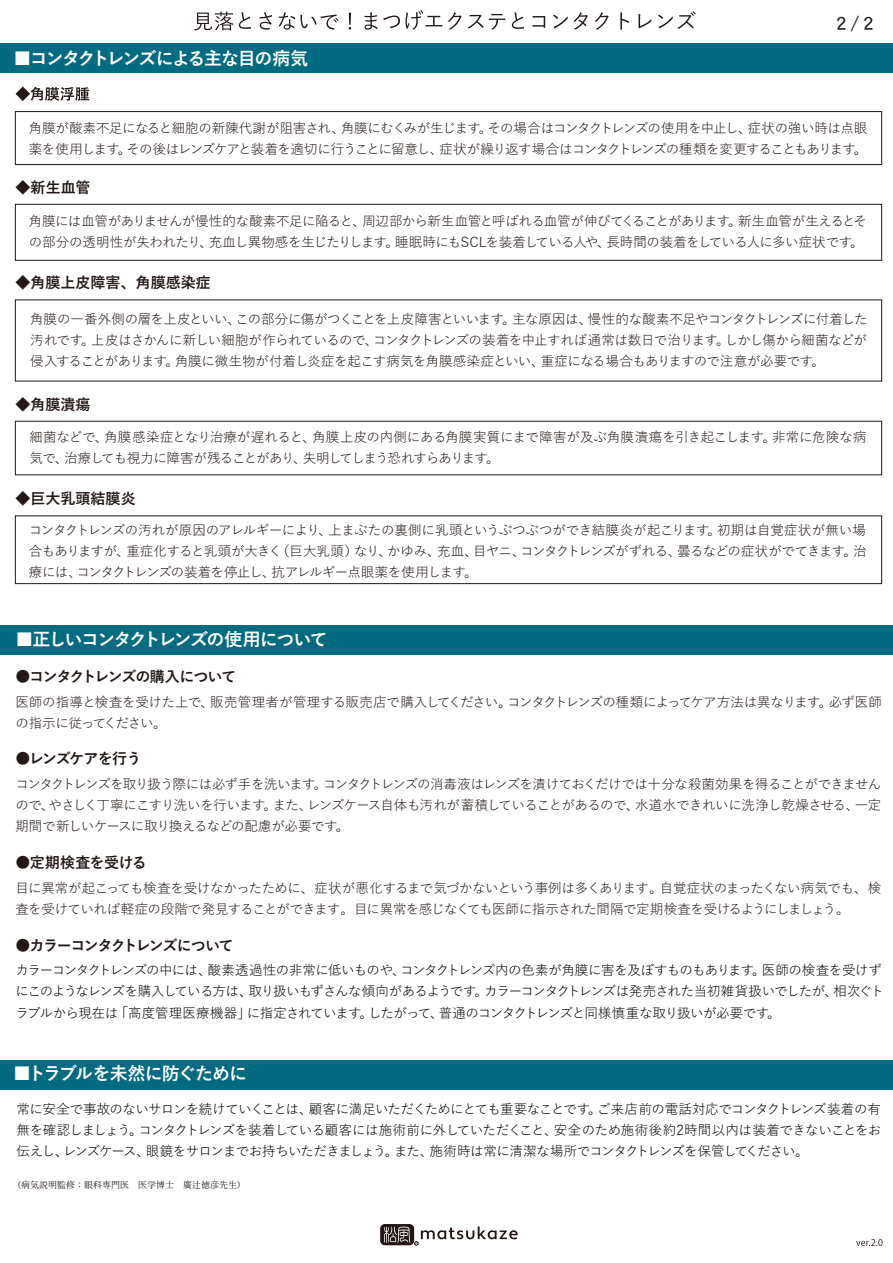
<style>
.page{position:relative;width:893px;height:1263px;background:#fff}
.page>*{position:absolute;margin:0;border:0;box-sizing:border-box;transform-origin:0 0}
.t1{font:700 18px "Yu Gothic";letter-spacing:-.11em;color:#fff}
.t2{font:700 18px "Yu Gothic";letter-spacing:-.08em;color:#fff}
.t3{font:700 18px "Yu Gothic";letter-spacing:-.055em;color:#fff}
.t4{font:18px "DFHS Gothic W5 WINP RKSJ H";color:#221815}
.t5{font:700 15px "Yu Gothic";letter-spacing:.005em;color:#221815}
.t6{font:700 15px "Yu Gothic";letter-spacing:-.05em;color:#221815}
.t7{font:700 15px "Yu Gothic";letter-spacing:-.09em;color:#221815}
.t8{font:700 15px "Yu Gothic";letter-spacing:-.095em;color:#221815}
.t9{font:700 15px "Yu Gothic";letter-spacing:-.03em;color:#221815}
.t10{font:13.5px/21px "Yu Gothic";letter-spacing:-.035em;color:#221815}
.t11{font:13.5px/21px "Yu Gothic";letter-spacing:-.055em;color:#010002}
.t12{font:9px "DFHS Mincho W3 WINP RKSJ H";color:#221815}
</style>
<div class="page">
<div style="left:0;top:1060px;width:893px;height:29px;background:#006a80"></div>
<div style="left:380px;top:1224px;width:34px;height:21px;background:#221714;border-radius:5px"></div>
<svg style="left:384px;top:1226px;width:134px;height:19px"></svg>
<div style="left:0;top:43px;width:893px;height:30px;background:#006a80"></div>
<div style="left:15px;top:111px;width:867px;height:54px;border:1px solid #221815"></div>
<div style="left:15px;top:204px;width:867px;height:57px;border:1px solid #221815"></div>
<div style="left:15px;top:515px;width:867px;height:69px;border:1px solid #221815"></div>
<svg style="left:16px;top:87px;width:73px;height:14px"></svg>
<div style="left:0;top:625px;width:893px;height:30px;background:#006a80"></div>
<svg style="left:856px;top:1239px;width:26px;height:7px"></svg>
<svg style="left:194px;top:12px;width:57px;height:18px"></svg>
<svg style="left:259px;top:12px;width:13px;height:18px"></svg>
<svg style="left:279px;top:12px;width:60px;height:18px"></svg>
<svg style="left:349px;top:13px;width:2px;height:16px"></svg>
<svg style="left:364px;top:10px;width:78px;height:20px"></svg>
<svg style="left:448px;top:12px;width:14px;height:18px"></svg>
<svg style="left:468px;top:14px;width:37px;height:16px"></svg>
<svg style="left:512px;top:12px;width:12px;height:17px"></svg>
<svg style="left:532px;top:16px;width:13px;height:12px"></svg>
<svg style="left:553px;top:12px;width:35px;height:18px"></svg>
<svg style="left:595px;top:12px;width:14px;height:18px"></svg>
<svg style="left:620px;top:12px;width:9px;height:18px"></svg>
<svg style="left:638px;top:14px;width:13px;height:14px"></svg>
<svg style="left:658px;top:11px;width:38px;height:18px"></svg>
<h1 class="t2" style="left:13px;top:49px;width:296px">■コンタクトレンズによる主な目の病気</h1>
<h1 class="t4" style="left:833px;top:14px;width:46px">２/２</h1>
<p class="t10" style="left:29px;top:116px;width:840px">角膜が酸素不足になると細胞の新陳代謝が阻害され、角膜にむくみが生じます。その場合はコンタクトレンズの使用を中止し、症状の強い時は点眼薬を使用します。その後はレンズケアと装着を適切に行うことに留意し、症状が繰り返す場合はコンタクトレンズの種類を変更することもあります。</p>
<p class="t6" style="left:15px;top:179px;width:77px">◆新生血管</p>
<p class="t10" style="left:29px;top:209px;width:840px">角膜には血管がありませんが慢性的な酸素不足に陥ると、周辺部から新生血管と呼ばれる血管が伸びてくることがあります。新生血管が生えるとその部分の透明性が失われたり、充血し異物感を生じたりします。睡眠時にもSCLを装着している人や、長時間の装着をしている人に多い症状です。</p>
<p class="t5" style="left:15px;top:274px;width:197px">◆角膜上皮障害、角膜感染症</p>
<p class="t10" style="left:30px;top:307px;width:839px;text-align:justify">角膜の一番外側の層を上皮といい、この部分に傷がつくことを上皮障害といいます。主な原因は、慢性的な酸素不足やコンタクトレンズに付着した汚れです。上皮はさかんに新しい細胞が作られているので、コンタクトレンズの装着を中止すれば通常は数日で治ります。しかし傷から細菌などが侵入することがあります。角膜に微生物が付着し炎症を起こす病気を角膜感染症といい、重症になる場合もありますので注意が必要です。</p>
<p class="t6" style="left:15px;top:396px;width:77px">◆角膜潰瘍</p>
<p class="t10" style="left:30px;top:425px;width:838px">細菌などで、角膜感染症となり治療が遅れると、角膜上皮の内側にある角膜実質にまで障害が及ぶ角膜潰瘍を引き起こします。非常に危険な病気で、治療しても視力に障害が残ることがあり、失明してしまう恐れすらあります。</p>
<p class="t5" style="left:15px;top:490px;width:122px">◆巨大乳頭結膜炎</p>
<p class="t10" style="left:29px;top:517px;width:839px;text-align:justify">コンタクトレンズの汚れが原因のアレルギーにより、上まぶたの裏側に乳頭というぶつぶつができ結膜炎が起こります。初期は自覚症状が無い場合もありますが、重症化すると乳頭が大きく（巨大乳頭）なり、かゆみ、充血、目ヤニ、コンタクトレンズがずれる、曇るなどの症状がでてきます。治療には、コンタクトレンズの装着を停止し、抗アレルギー点眼薬を使用します。</p>
<h1 class="t1" style="left:15px;top:629px;width:314px">■正しいコンタクトレンズの使用について</h1>
<p class="t7" style="left:15px;top:668px;width:222px">●コンタクトレンズの購入について</p>
<p class="t10" style="left:15px;top:689px;width:868px">医師の指導と検査を受けた上で、販売管理者が管理する販売店で購入してください。コンタクトレンズの種類によってケア方法は異なります。必ず医師の指示に従ってください。</p>
<p class="t6" style="left:15px;top:750px;width:127px">●レンズケアを行う</p>
<p class="t10" style="left:15px;top:772px;width:868px;text-align:justify">コンタクトレンズを取り扱う際には必ず手を洗います。コンタクトレンズの消毒液はレンズを漬けておくだけでは十分な殺菌効果を得ることができませんので、やさしく丁寧にこすり洗いを行います。また、レンズケース自体も汚れが蓄積していることがあるので、水道水できれいに洗浄し乾燥させる、一定期間で新しいケースに取り換えるなどの配慮が必要です。</p>
<p class="t9" style="left:15px;top:854px;width:133px">●定期検査を受ける</p>
<p class="t10" style="left:15px;top:876px;width:867px">目に異常が起こっても検査を受けなかったために、症状が悪化するまで気づかないという事例は多くあります。自覚症状のまったくない病気でも、検査を受けていれば軽症の段階で発見することができます。目に異常を感じなくても医師に指示された間隔で定期検査を受けるようにしましょう。</p>
<p class="t8" style="left:15px;top:937px;width:220px">●カラーコンタクトレンズについて</p>
<p class="t11" style="left:15px;top:958px;width:870px">カラーコンタクトレンズの中には、酸素透過性の非常に低いものや、コンタクトレンズ内の色素が角膜に害を及ぼすものもあります。医師の検査を受けずにこのようなレンズを購入している方は、取り扱いもずさんな傾向があるようです。カラーコンタクトレンズは発売された当初雑貨扱いでしたが、相次ぐトラブルから現在は「高度管理医療機器」に指定されています。したがって、普通のコンタクトレンズと同様慎重な取り扱いが必要です。</p>
<h1 class="t3" style="left:13px;top:1064px;width:235px">■トラブルを未然に防ぐために</h1>
<p class="t11" style="left:17px;top:1097px;width:866px;text-align:justify">常に安全で事故のないサロンを続けていくことは、顧客に満足いただくためにとても重要なことです。ご来店前の電話対応でコンタクトレンズ装着の有無を確認しましょう。コンタクトレンズを装着している顧客には施術前に外していただくこと、安全のため施術後約2時間以内は装着できないことをお伝えし、レンズケース、眼鏡をサロンまでお持ちいただきましょう。また、施術時は常に清潔な場所でコンタクトレンズを保管してください。</p>
<p class="t12" style="left:12px;top:1180px;width:235px">（病気説明監修：眼科専門医　医学博士　廣辻徳彦先生）</p>
</div>
